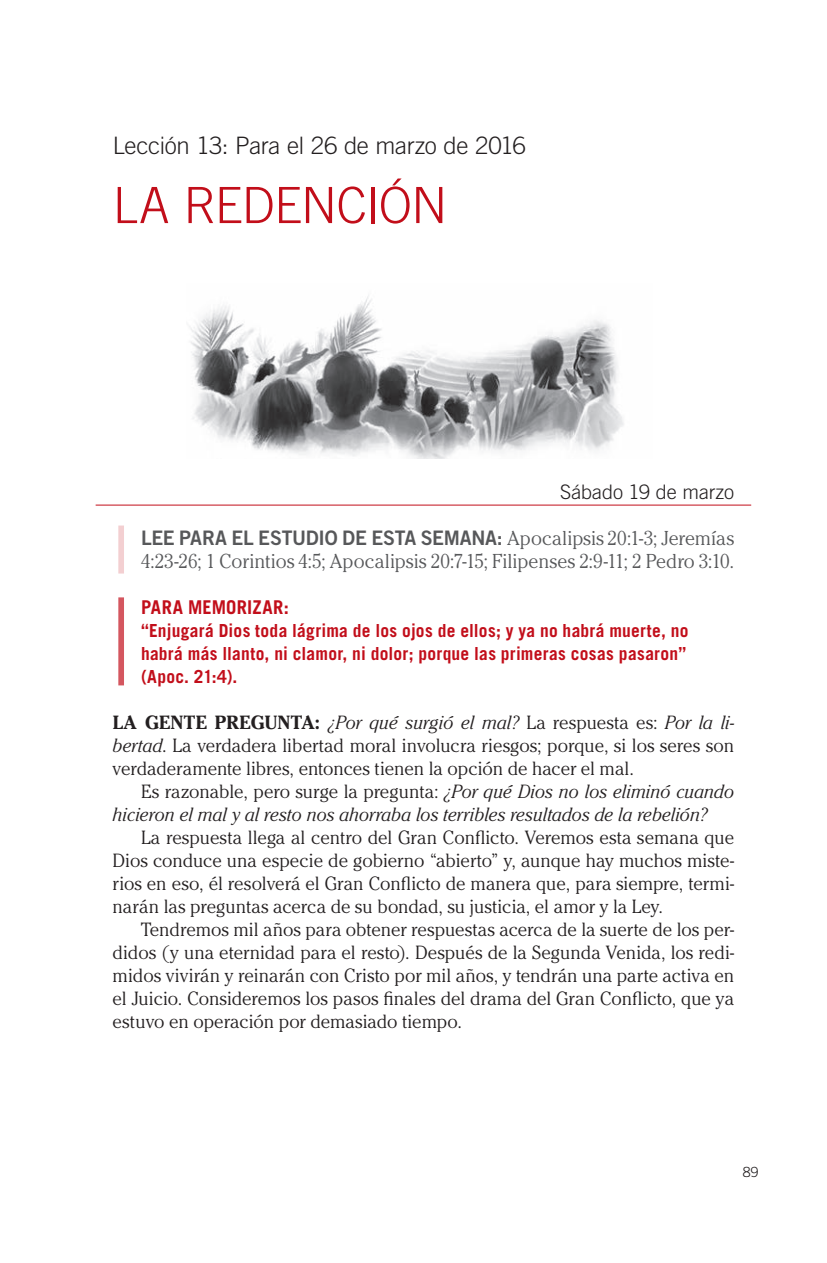
<style>
.page{position:relative;width:827px;height:1263px;background:#fff}
.page>*{position:absolute;margin:0;border:0;box-sizing:border-box;transform-origin:0 0}
._00_Título_Lección{font:300 50px "Trade Gothic LT Std";letter-spacing:-.02em;color:#c20e1a}
._00_Inicio_Lección{font:300 24px "Trade Gothic LT Std";letter-spacing:-.015em;color:#231f20}
._01_Lee_para_el_estu{font:300 20px/23px "Cheltenham Std";color:#57585a}
._00_Fecha_SABADO{font:300 20px "Trade Gothic LT Std";letter-spacing:-.01em;color:#231f20}
._01_CUERPO{font:300 19px/23px "Cheltenham Std";color:#231f20;text-align:justify}
._01_CUERPO-2{font:italic 300 19px/23px "Cheltenham Std";color:#231f20}
._01_Para_Memorizar{font:700 19px "Trade Gothic LT Std";letter-spacing:.01em;color:#c20e1a}
._02_Versículo_3L{font:700 18px/23px "Trade Gothic LT Std";letter-spacing:.015em;color:#c20e1a}
.t1{font:300 14px "Trade Gothic LT Std";color:#231f20}
.s1{font-family:"Trade Gothic LT Std Bd 2";font-weight:400}
.s2{font-weight:700}
.s3{font-style:italic}
.s4{font-style:normal}
</style>
<div class="page">
<hr style="left:96px;top:505px;width:654px;height:1px;background:#c20e1a">
<div style="left:118px;top:525px;width:6px;height:48px;background:#f3cfd1"></div>
<div style="left:118px;top:597px;width:6px;height:88px;background:#d4565f"></div>
<img style="left:189px;top:295px;width:435px;height:163px">
<p class="_00_Inicio_Lección" style="left:113px;top:131px;width:414px">Lección 13: Para el 26 de marzo de 2016</p>
<p class="_00_Título_Lección" style="left:113px;top:176px;width:336px">LA REDENCIÓN</p>
<p class="_00_Fecha_SABADO" style="left:559px;top:480px;width:175px">Sábado 19 de marzo</p>
<p class="_01_Lee_para_el_estu" style="left:141px;top:526px;width:594px"><span class="s1">LEE PARA EL ESTUDIO DE ESTA SEMANA:</span> Apocalipsis 20:1-3; Jeremías<br>4:23-26; 1 Corintios 4:5; Apocalipsis 20:7-15; Filipenses 2:9-11; 2 Pedro 3:10.</p>
<p class="_01_Para_Memorizar" style="left:141px;top:596px;width:149px">PARA MEMORIZAR:</p>
<p class="_02_Versículo_3L" style="left:141px;top:619px;width:548px">“Enjugará Dios toda lágrima de los ojos de ellos; y ya no habrá muerte, no habrá más llanto, ni clamor, ni dolor; porque las primeras cosas pasaron” (Apoc. 21:4).</p>
<p class="_01_CUERPO" style="left:113px;top:711px;width:623px"><span class="s2">LA GENTE PREGUNTA:</span> <span class="s3">¿Por qué surgió el mal?</span> La respuesta es: <span class="s3">Por la li&shy;bertad</span>. La verdadera libertad moral involucra riesgos; porque, si los seres son verdaderamente libres, entonces tienen la opción de hacer el mal.</p>
<p class="_01_CUERPO-2" style="left:113px;top:780px;width:622px;text-indent:28px"><span class="s4">Es razonable, pero surge la pregunta:</span> ¿Por qué Dios no los eliminó cuando hicieron el mal y al resto nos ahorraba los terribles resultados de la rebelión?</p>
<p class="_01_CUERPO" style="left:113px;top:826px;width:622px;text-indent:28px">La respuesta llega al centro del Gran Conflicto. Veremos esta semana que Dios conduce una especie de gobierno “abierto” y, aunque hay muchos miste&shy;rios en eso, él resolverá el Gran Conflicto de manera que, para siempre, termi&shy;narán las preguntas acerca de su bondad, su justicia, el amor y la Ley.</p>
<p class="_01_CUERPO" style="left:112px;top:918px;width:622px;text-indent:28px">Tendremos mil años para obtener respuestas acerca de la suerte de los per&shy;didos (y una eternidad para el resto). Después de la Segunda Venida, los redi&shy;midos vivirán y reinarán con Cristo por mil años, y tendrán una parte activa en el Juicio. Consideremos los pasos finales del drama del Gran Conflicto, que ya estuvo en operación por demasiado tiempo.</p>
<p class="t1" style="left:742px;top:1163px;width:18px">89</p>
</div>
